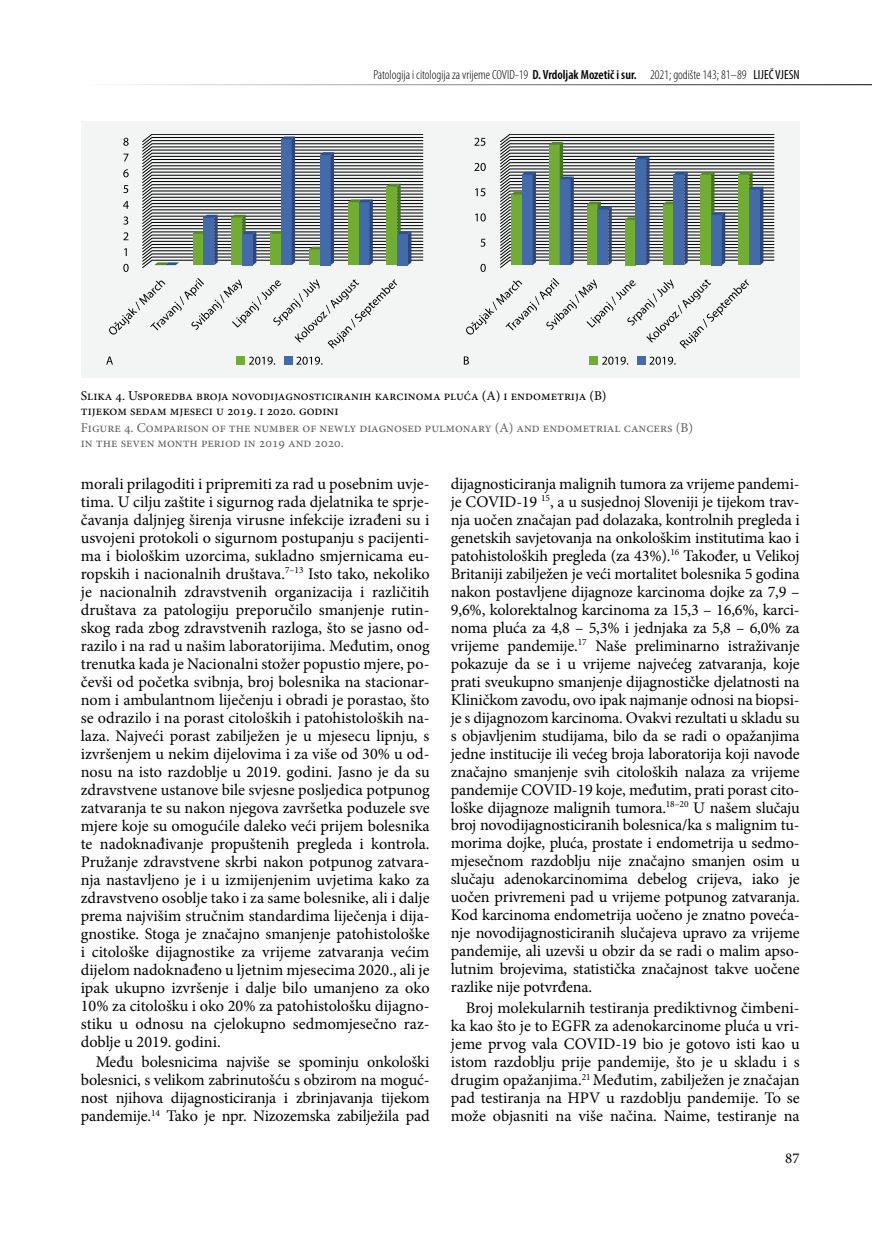
<style>
.page{position:relative;width:872px;height:1234px;background:#fff}
.page>*{position:absolute;margin:0;border:0;box-sizing:border-box;transform-origin:0 0}
.t1{font:16.2px/18px "Minion Pro";letter-spacing:-.005em;color:#000;text-align:justify}
.t2{font:15px "Minion Pro";color:#000}
.t3{font:13.5px/15px "Minion Pro";color:#646365}
.t4{font:13.5px/15px "Minion Pro";color:#000}
.t5{font:300 condensed 13.2px "Myriad Pro";color:#000}
.s1{font-weight:600}
.s2{font-weight:400}
</style>
<div class="page">
<hr style="left:81px;top:84px;width:791px;height:1px;background:#000">
<div style="left:81px;top:121px;width:718px;height:256px;background:#f3f4f4"></div>
<svg style="left:480px;top:268px;width:6px;height:4px"></svg>
<svg style="left:123px;top:138px;width:6px;height:8px"></svg>
<svg style="left:124px;top:154px;width:4px;height:7px"></svg>
<svg style="left:123px;top:169px;width:6px;height:8px"></svg>
<svg style="left:123px;top:185px;width:5px;height:8px"></svg>
<svg style="left:123px;top:201px;width:6px;height:8px"></svg>
<svg style="left:123px;top:216px;width:5px;height:8px"></svg>
<svg style="left:123px;top:232px;width:5px;height:8px"></svg>
<svg style="left:124px;top:248px;width:3px;height:8px"></svg>
<svg style="left:123px;top:264px;width:6px;height:8px"></svg>
<svg style="left:109px;top:278px;width:288px;height:70px"></svg>
<svg style="left:466px;top:278px;width:283px;height:70px"></svg>
<svg style="left:149px;top:134px;width:573px;height:134px"></svg>
<svg style="left:142px;top:136px;width:282px;height:132px"></svg>
<svg style="left:499px;top:134px;width:275px;height:131px"></svg>
<svg style="left:602px;top:356px;width:26px;height:8px"></svg>
<svg style="left:649px;top:356px;width:26px;height:8px"></svg>
<div style="left:589px;top:356px;width:9px;height:8px;background:#72ad33"></div>
<div style="left:637px;top:356px;width:8px;height:8px;background:#436bab"></div>
<svg style="left:249px;top:356px;width:26px;height:8px"></svg>
<svg style="left:106px;top:356px;width:7px;height:8px"></svg>
<svg style="left:464px;top:356px;width:5px;height:8px"></svg>
<svg style="left:296px;top:356px;width:26px;height:8px"></svg>
<div style="left:236px;top:356px;width:9px;height:8px;background:#72ad33"></div>
<div style="left:284px;top:356px;width:8px;height:8px;background:#436bab"></div>
<p class="t5" style="left:373px;top:67px;width:427px">Patologija i citologija za vrijeme COVID-19 <span class="s1">D. Vrdoljak Mozetič i sur.</span> 2021; godište 143; 81–89 <span class="s2">LIJEČ VJESN</span></p>
<p class="t4" style="left:81px;top:388px;width:527px">Slika 4. Usporedba broja novodijagnosticiranih karcinoma pluća (A) i endometrija (B) tijekom sedam mjeseci u 2019. i 2020. godini</p>
<p class="t3" style="left:81px;top:420px;width:614px">Figure 4. Comparison of the number of newly diagnosed pulmonary (A) and endometrial cancers (B) in the seven month period in 2019 and 2020.</p>
<p class="t1" style="left:81px;top:474px;width:350px">morali prilagoditi i pripremiti za rad u posebnim uvje&shy;tima. U cilju zaštite i sigurnog rada djelatnika te sprje&shy;čavanja daljnjeg širenja virusne infekcije izrađeni su i usvojeni protokoli o sigurnom postupanju s pacijenti&shy;ma i biološkim uzorcima, sukladno smjernicama eu&shy;ropskih i nacionalnih društava.<sup>7–13</sup> Isto tako, nekoliko je nacionalnih zdravstvenih organizacija i različitih društava za patologiju preporučilo smanjenje rutin&shy;skog rada zbog zdravstvenih razloga, što se jasno od&shy;razilo i na rad u našim laboratorijima. Međutim, onog trenutka kada je Nacionalni stožer popustio mjere, po&shy;čevši od početka svibnja, broj bolesnika na stacionar&shy;nom i ambulantnom liječenju i obradi je porastao, što se odrazilo i na porast citoloških i patohistoloških na&shy;laza. Najveći porast zabilježen je u mjesecu lipnju, s izvršenjem u nekim dijelovima i za više od 30% u od&shy;nosu na isto razdoblje u 2019. godini. Jasno je da su zdravstvene ustanove bile svjesne posljedica potpunog zatvaranja te su nakon njegova završetka poduzele sve mjere koje su omogućile daleko veći prijem bolesnika te nadoknađivanje propuštenih pregleda i kontrola.<br>Pružanje zdravstvene skrbi nakon potpunog zatvara&shy;nja nastavljeno je i u izmijenjenim uvjetima kako za zdravstveno osoblje tako i za same bolesnike, ali i dalje prema najvišim stručnim standardima liječenja i dija&shy;gnostike. Stoga je značajno smanjenje patohistološke i citološke dijagnostike za vrijeme zatvaranja većim dijelom nadoknađeno u ljetnim mjesecima 2020., ali je ipak ukupno izvršenje i dalje bilo umanjeno za oko 10% za citološku i oko 20% za patohistološku dijagno&shy;stiku u odnosu na cjelokupno sedmomjesečno raz&shy;doblje u 2019. godini.</p>
<p class="t1" style="left:81px;top:1052px;width:350px;text-indent:15px">Među bolesnicima najviše se spominju onkološki bolesnici, s velikom zabrinutošću s obzirom na moguć&shy;nost njihova dijagnosticiranja i zbrinjavanja tijekom pandemije.<sup>14</sup> Tako je npr. Nizozemska zabilježila pad</p>
<p class="t1" style="left:451px;top:474px;width:351px;text-align:left">dijagnosticiranja malignih tumora za vrijeme pandemi&shy;je COVID-19 <sup>15</sup>, a u susjednoj Sloveniji je tijekom trav&shy;nja uočen značajan pad dolazaka, kontrolnih pregleda i genetskih savjetovanja na onkološkim institutima kao i patohistoloških pregleda (za 43%).<sup>16</sup> Također, u Velikoj Britaniji zabilježen je veći mortalitet bolesnika 5 godina nakon postavljene dijagnoze karcinoma dojke za 7,9 – 9,6%, kolorektalnog karcinoma za 15,3 – 16,6%, karci&shy;noma pluća za 4,8 – 5,3% i jednjaka za 5,8 – 6,0% za vrijeme pandemije.<sup>17</sup> Naše preliminarno istraživanje pokazuje da se i u vrijeme najvećeg zatvaranja, koje prati sveukupno smanjenje dijagnostičke djelatnosti na Kliničkom zavodu, ovo ipak najmanje odnosi na biopsi&shy;je s dijagnozom karcinoma. Ovakvi rezultati u skladu su s objavljenim studijama, bilo da se radi o opažanjima jedne institucije ili većeg broja laboratorija koji navode značajno smanjenje svih citoloških nalaza za vrijeme pandemije COVID-19 koje, međutim, prati porast cito&shy;loške dijagnoze malignih tumora.<sup>18–20</sup> U našem slučaju broj novodijagnosticiranih bolesnica/ka s malignim tu&shy;morima dojke, pluća, prostate i endometrija u sedmo&shy;mjesečnom razdoblju nije značajno smanjen osim u slučaju adenokarcinomima debelog crijeva, iako je uočen privremeni pad u vrijeme potpunog zatvaranja.<br>Kod karcinoma endometrija uočeno je znatno poveća&shy;nje novodijagnosticiranih slučajeva upravo za vrijeme pandemije, ali uzevši u obzir da se radi o malim apso&shy;lutnim brojevima, statistička značajnost takve uočene razlike nije potvrđena.</p>
<p class="t1" style="left:451px;top:998px;width:350px;text-indent:15px">Broj molekularnih testiranja prediktivnog čimbeni&shy;ka kao što je to EGFR za adenokarcinome pluća u vri&shy;jeme prvog vala COVID-19 bio je gotovo isti kao u istom razdoblju prije pandemije, što je u skladu i s drugim opažanjima.<sup>21</sup> Međutim, zabilježen je značajan pad testiranja na HPV u razdoblju pandemije. To se može objasniti na više načina. Naime, testiranje na</p>
<p class="t2" style="left:785px;top:1147px;width:16px">87</p>
</div>
